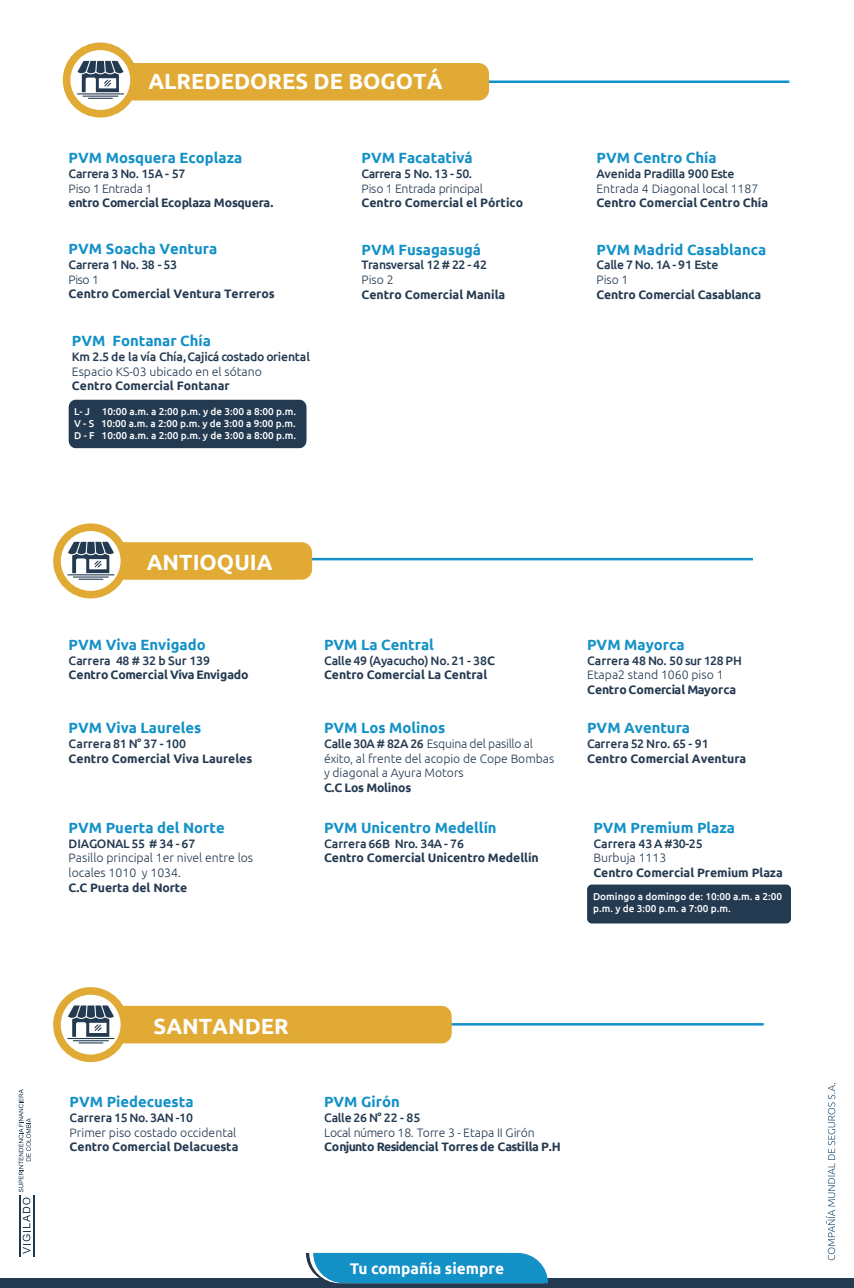
<style>
.page{position:relative;width:854px;height:1288px;background:#fff}
.page>*{position:absolute;margin:0;border:0;box-sizing:border-box;transform-origin:0 0}
.t1{font:700 21.94px "Ubuntu";color:#fff}
.t2{font:700 15.44px "Ubuntu";color:#fff}
.t3{font:700 14.81px "Ubuntu";color:#1391c7}
.t4{font:700 12.25px "Ubuntu";color:#243a51}
.t5{font:300 12.25px/14.6px "Ubuntu";color:#243a51}
.t6{font:500 12.25px/14.7px "Ubuntu";letter-spacing:-.035em;color:#243a51}
.t7{font:500 12.25px "Ubuntu";color:#243a51}
.t8{font:700 12.25px "Ubuntu";letter-spacing:-.02em;color:#243a51}
.t9{font:500 12.25px "Ubuntu";letter-spacing:-.02em;color:#243a51}
.t10{font:700 12.25px "Ubuntu";letter-spacing:-.06em;color:#243a51}
.t11{font:300 12.25px "Ubuntu";letter-spacing:-.035em;color:#243a51}
.t12{font:500 12.25px "Ubuntu";letter-spacing:-.04em;color:#243a51}
.t13{font:500 10px/12px "Ubuntu";color:#fff}
.s1{font-weight:700}
.s2{font-weight:500}
</style>
<div class="page">
<div style="left:0;top:1278px;width:854px;height:9px;background:#243a51"></div>
<svg style="left:306px;top:1252px;width:242px;height:31px;background:#2797c8"></svg>
<svg style="left:19px;top:1089px;width:12px;height:164px"></svg>
<hr style="left:19px;top:1195px;width:1px;height:61px;background:#1d3950">
<hr style="left:34px;top:1195px;width:1px;height:61px;background:#1d3950">
<svg style="left:825px;top:1082px;width:10px;height:178px"></svg>
<hr style="left:267px;top:1023px;width:497px;height:2px;background:#1391c7">
<div style="left:109px;top:1005px;width:343px;height:38px;background:#e1aa35;border-radius:10px"></div>
<div style="left:53px;top:987px;width:75px;height:75px;background:#e1aa35;border-radius:50%"></div>
<div style="left:61px;top:994px;width:60px;height:60px;background:#fff;border-radius:50%"></div>
<svg style="left:67px;top:1005px;width:47px;height:38px"></svg>
<div style="left:587px;top:884px;width:204px;height:39px;background:#243a51;border-radius:5px"></div>
<div style="left:69px;top:400px;width:237px;height:48px;background:#243a51"></div>
<hr style="left:292px;top:80px;width:497px;height:3px;background:#1391c7">
<div style="left:110px;top:63px;width:379px;height:37px;background:#e1aa35;border-radius:11px"></div>
<div style="left:63px;top:43px;width:75px;height:75px;background:#e1aa35;border-radius:50%"></div>
<div style="left:70px;top:50px;width:60px;height:60px;background:#fff;border-radius:50%"></div>
<svg style="left:77px;top:61px;width:47px;height:38px"></svg>
<hr style="left:256px;top:558px;width:497px;height:2px;background:#1391c7">
<div style="left:88px;top:542px;width:224px;height:37px;background:#e1aa35;border-radius:11px"></div>
<div style="left:53px;top:523px;width:75px;height:75px;background:#e1aa35;border-radius:50%"></div>
<div style="left:61px;top:531px;width:60px;height:60px;background:#fff;border-radius:50%"></div>
<svg style="left:67px;top:542px;width:47px;height:38px"></svg>
<h1 class="t1" style="left:148px;top:68px;width:296px">ALREDEDORES DE BOGOTÁ</h1>
<p class="t3" style="left:69px;top:149px;width:175px">PVM Mosquera Ecoplaza</p>
<p class="t6" style="left:69px;top:166px;width:118px">Carrera 3 No. 15A - 57</p>
<p class="t11" style="left:69px;top:181px;width:85px">Piso 1 Entrada 1</p>
<p class="t8" style="left:69px;top:196px;width:206px">entro Comercial Ecoplaza Mosquera.</p>
<p class="t3" style="left:69px;top:240px;width:150px">PVM Soacha Ventura</p>
<p class="t6" style="left:69px;top:257px;width:110px">Carrera 1 No. 38 - 53</p>
<p class="t5" style="left:69px;top:272px;width:32px">Piso 1</p>
<p class="t4" style="left:69px;top:287px;width:208px">Centro Comercial Ventura Terreros</p>
<p class="t3" style="left:72px;top:332px;width:141px">PVM Fontanar Chía</p>
<p class="t6" style="left:72px;top:349px;width:240px">Km 2.5 de la vía Chía, Cajicá costado oriental</p>
<p class="t5" style="left:72px;top:364px;width:191px">Espacio KS-03 ubicado en el sótano</p>
<p class="t4" style="left:72px;top:378px;width:159px">Centro Comercial Fontanar</p>
<p class="t13" style="left:74px;top:404px;width:224px;text-align:justify">L- J 10:00 a.m. a 2:00 p.m. y de 3:00 a 8:00 p.m.<br>V - S 10:00 a.m. a 2:00 p.m. y de 3:00 a 9:00 p.m.<br>D - F 10:00 a.m. a 2:00 p.m. y de 3:00 a 8:00 p.m.</p>
<p class="t3" style="left:361px;top:149px;width:113px">PVM Facatativá</p>
<p class="t12" style="left:361px;top:166px;width:112px">Carrera 5 No. 13 - 50.</p>
<p class="t11" style="left:361px;top:181px;width:123px">Piso 1 Entrada principal</p>
<p class="t4" style="left:361px;top:196px;width:163px">Centro Comercial el Pórtico</p>
<p class="t3" style="left:361px;top:240px;width:121px">PVM Fusagasugá</p>
<p class="t6" style="left:361px;top:257px;width:127px">Transversal 12 # 22 - 42</p>
<p class="t5" style="left:361px;top:272px;width:34px">Piso 2</p>
<p class="t4" style="left:361px;top:287px;width:145px">Centro Comercial Manila</p>
<p class="t3" style="left:596px;top:149px;width:122px">PVM Centro Chía</p>
<p class="t9" style="left:596px;top:166px;width:140px">Avenida Pradilla 900 Este</p>
<p class="t5" style="left:596px;top:181px;width:163px">Entrada 4 Diagonal local 1187</p>
<p class="t4" style="left:596px;top:196px;width:173px">Centro Comercial Centro Chía</p>
<p class="t3" style="left:596px;top:240px;width:171px">PVM Madrid Casablanca</p>
<p class="t6" style="left:596px;top:257px;width:124px">Calle 7 No. 1A - 91 Este</p>
<p class="t5" style="left:596px;top:272px;width:33px">Piso 1</p>
<p class="t8" style="left:596px;top:287px;width:166px">Centro Comercial Casablanca</p>
<h1 class="t1" style="left:147px;top:549px;width:127px">ANTIOQUIA</h1>
<p class="t3" style="left:69px;top:635px;width:138px">PVM Viva Envigado</p>
<p class="t7" style="left:69px;top:652px;width:143px">Carrera 48 # 32 b Sur 139</p>
<p class="t4" style="left:69px;top:667px;width:181px">Centro Comercial Viva Envigado</p>
<p class="t3" style="left:69px;top:719px;width:134px">PVM Viva Laureles</p>
<p class="t7" style="left:69px;top:736px;width:119px">Carrera 81 N° 37 - 100</p>
<p class="t4" style="left:69px;top:751px;width:185px">Centro Comercial Viva Laureles</p>
<p class="t3" style="left:69px;top:818px;width:158px">PVM Puerta del Norte</p>
<p class="t9" style="left:69px;top:835px;width:128px">DIAGONAL 55 # 34 - 67</p>
<p class="t5" style="left:69px;top:850px;width:186px">Pasillo principal 1er nivel entre los locales 1010 y 1034.</p>
<p class="t4" style="left:69px;top:880px;width:120px">C.C Puerta del Norte</p>
<p class="t3" style="left:324px;top:635px;width:111px">PVM La Central</p>
<p class="t6" style="left:324px;top:652px;width:173px">Calle 49 (Ayacucho) No. 21 - 38<span class="s1">C<br>Centro Comercial La Central</span></p>
<p class="t3" style="left:324px;top:719px;width:123px">PVM Los Molinos</p>
<p class="t5" style="left:324px;top:736px;width:232px"><span class="s2">Calle 30A # 82A 26</span> Esquina del pasillo al éxito, al frente del acopio de Cope Bombas y diagonal a Ayura Motors</p>
<p class="t8" style="left:324px;top:780px;width:89px">C.C Los Molinos</p>
<p class="t3" style="left:324px;top:818px;width:174px">PVM Unicentro Medellín</p>
<p class="t7" style="left:324px;top:835px;width:141px">Carrera 66B Nro. 34A - 76</p>
<p class="t4" style="left:324px;top:850px;width:216px">Centro Comercial Unicentro Medellín</p>
<p class="t3" style="left:587px;top:635px;width:99px">PVM Mayorca</p>
<p class="t7" style="left:587px;top:652px;width:156px">Carrera 48 No. 50 sur 128 PH</p>
<p class="t5" style="left:587px;top:667px;width:138px">Etapa2 stand 1060 piso 1</p>
<p class="t4" style="left:587px;top:682px;width:151px">CentroComercial Mayorca</p>
<p class="t3" style="left:587px;top:719px;width:105px">PVM Aventura</p>
<p class="t7" style="left:587px;top:736px;width:123px">Carrera 52 Nro. 65 - 91</p>
<p class="t4" style="left:587px;top:751px;width:161px">Centro Comercial Aventura</p>
<p class="t3" style="left:593px;top:818px;width:143px">PVM Premium Plaza</p>
<p class="t7" style="left:593px;top:835px;width:111px">Carrera 43 A #30-25</p>
<p class="t5" style="left:593px;top:850px;width:74px">Burbuja 1113</p>
<p class="t4" style="left:593px;top:865px;width:191px">Centro Comercial Premium Plaza</p>
<p class="t13" style="left:593px;top:890px;width:191px">Domingo a domingo de: 10:00 a.m. a 2:00 p.m. y de 3:00 p.m. a 7:00 p.m.</p>
<h1 class="t1" style="left:154px;top:1012px;width:137px">SANTANDER</h1>
<p class="t3" style="left:70px;top:1093px;width:125px">PVM Piedecuesta</p>
<p class="t7" style="left:70px;top:1109px;width:125px">Carrera 15 No. 3AN -10</p>
<p class="t5" style="left:70px;top:1124px;width:168px">Primer piso costado occidental</p>
<p class="t4" style="left:70px;top:1139px;width:170px">Centro Comercial Delacuesta</p>
<p class="t3" style="left:324px;top:1093px;width:77px">PVM Girón</p>
<p class="t7" style="left:324px;top:1109px;width:98px">Calle 26 N° 22 - 85</p>
<p class="t5" style="left:324px;top:1124px;width:212px">Local número 18. Torre 3 - Etapa II Girón</p>
<p class="t10" style="left:324px;top:1139px;width:238px">Conjunto Residencial Torres de Castilla P.H</p>
<p class="t2" style="left:350px;top:1259px;width:156px">Tu compañía siempre</p>
</div>
